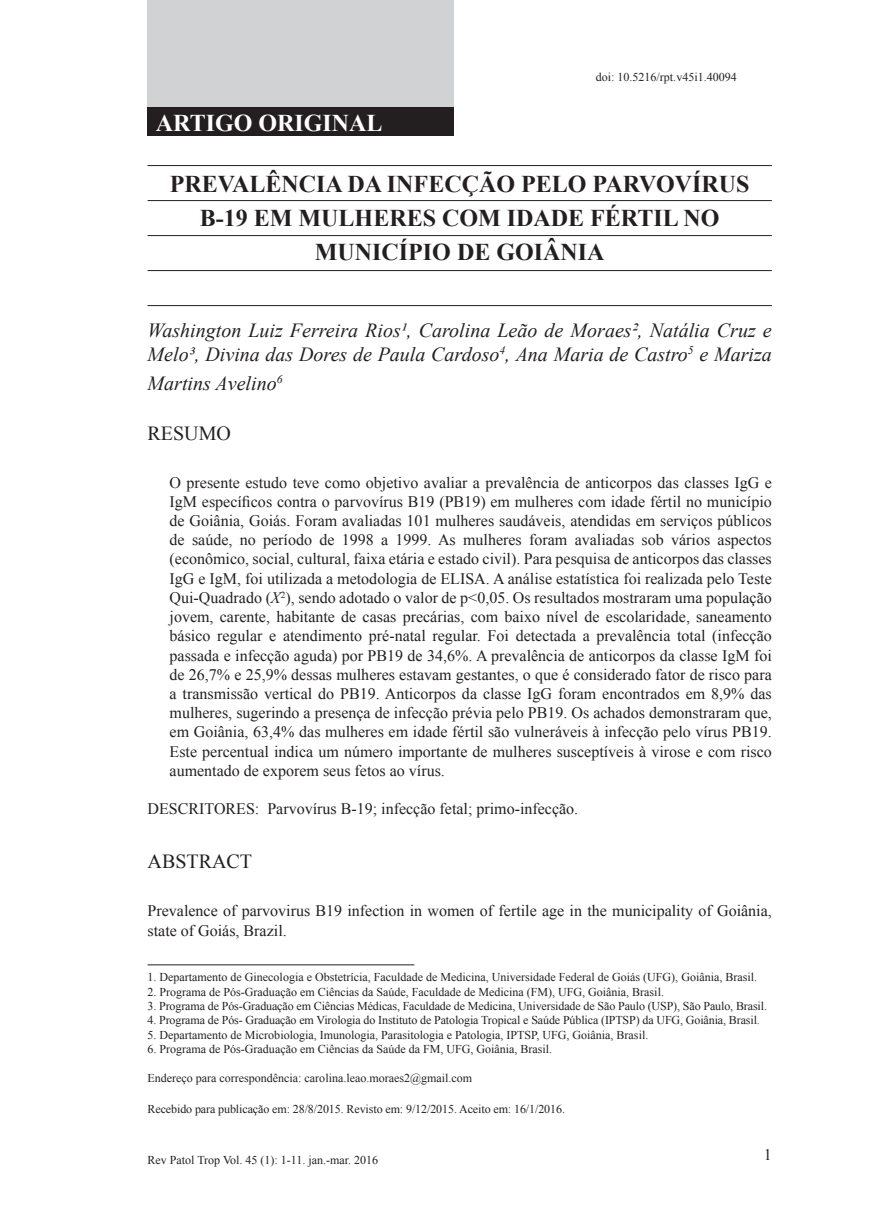
<style>
.page{position:relative;width:874px;height:1214px;background:#fff}
.page>*{position:absolute;margin:0;border:0;box-sizing:border-box;transform-origin:0 0}
.t1{font:700 24px/34px "Times New Roman";color:#231f20;text-align:center}
.t2{font:700 24px "Times New Roman";color:#fff}
.t3{font:italic 20px/24px "Times New Roman";color:#231f20}
.t4{font:20px "Times New Roman";color:#231f20}
.resumo{font:16px/19.2px "Times New Roman";color:#231f20;text-align:justify}
.t5{font:12px "Times New Roman";color:#231f20}
.s1{font-style:italic}
</style>
<div class="page">
<div style="left:147px;top:0;width:307px;height:108px;background:#d1d2d4"></div>
<div style="left:147px;top:108px;width:307px;height:28px;background:#231f20"></div>
<hr style="left:147px;top:270px;width:624px;height:1px;background:#231f20">
<hr style="left:147px;top:305px;width:624px;height:1px;background:#231f20">
<hr style="left:147px;top:200px;width:624px;height:1px;background:#231f20">
<hr style="left:147px;top:235px;width:624px;height:1px;background:#231f20">
<hr style="left:147px;top:165px;width:624px;height:1px;background:#231f20">
<hr style="left:147px;top:964px;width:267px;height:1px;background:#231f20">
<p class="t5" style="left:595px;top:69px;width:142px">doi: 10.5216/rpt.v45i1.40094</p>
<p class="t2" style="left:156px;top:106px;width:228px">ARTIGO ORIGINAL</p>
<p class="t1" style="left:170px;top:166px;width:581px">PREVALÊNCIA DA INFECÇÃO PELO PARVOVÍRUS<br>B-19 EM MULHERES COM IDADE FÉRTIL NO<br>MUNICÍPIO DE GOIÂNIA</p>
<p class="t3" style="left:147px;top:317px;width:625px">Washington Luiz Ferreira Rios¹, Carolina Leão de Moraes², Natália Cruz e<br>Melo³, Divina das Dores de Paula Cardoso<sup>4</sup>, Ana Maria de Castro<sup>5</sup> e Mariza</p>
<p class="t3" style="left:147px;top:370px;width:136px">Martins Avelino<sup>6</sup></p>
<p class="t4" style="left:147px;top:419px;width:85px">RESUMO</p>
<p class="resumo" style="left:169px;top:472px;width:603px">O presente estudo teve como objetivo avaliar a prevalência de anticorpos das classes IgG e IgM específicos contra o parvovírus B19 (PB19) em mulheres com idade fértil no município de Goiânia, Goiás. Foram avaliadas 101 mulheres saudáveis, atendidas em serviços públicos de saúde, no período de 1998 a 1999. As mulheres foram avaliadas sob vários aspectos (econômico, social, cultural, faixa etária e estado civil). Para pesquisa de anticorpos das classes IgG e IgM, foi utilizada a metodologia de ELISA. A análise estatística foi realizada pelo Teste Qui-Quadrado (<span class="s1">X</span><sup>2</sup>), sendo adotado o valor de p&lt;0,05. Os resultados mostraram uma população jovem, carente, habitante de casas precárias, com baixo nível de escolaridade, saneamento básico regular e atendimento pré-natal regular. Foi detectada a prevalência total (infecção passada e infecção aguda) por PB19 de 34,6%. A prevalência de anticorpos da classe IgM foi de 26,7% e 25,9% dessas mulheres estavam gestantes, o que é considerado fator de risco para a transmissão vertical do PB19. Anticorpos da classe IgG foram encontrados em 8,9% das mulheres, sugerindo a presença de infecção prévia pelo PB19. Os achados demonstraram que, em Goiânia, 63,4% das mulheres em idade fértil são vulneráveis à infecção pelo vírus PB19.<br>Este percentual indica um número importante de mulheres susceptíveis à virose e com risco aumentado de exporem seus fetos ao vírus.</p>
<p class="resumo" style="left:147px;top:799px;width:432px">DESCRITORES: Parvovírus B-19; infecção fetal; primo-infecção.</p>
<p class="t4" style="left:147px;top:848px;width:106px">ABSTRACT</p>
<p class="resumo" style="left:147px;top:901px;width:625px">Prevalence of parvovirus B19 infection in women of fertile age in the municipality of Goiânia, state of Goiás, Brazil.</p>
<p class="t5" style="left:147px;top:969px;width:610px">1. Departamento de Ginecologia e Obstetrícia, Faculdade de Medicina, Universidade Federal de Goiás (UFG), Goiânia, Brasil.</p>
<p class="t5" style="left:147px;top:983px;width:517px">2. Programa de Pós-Graduação em Ciências da Saúde, Faculdade de Medicina (FM), UFG, Goiânia, Brasil.</p>
<p class="t5" style="left:147px;top:997px;width:620px">3. Programa de Pós-Graduação em Ciências Médicas, Faculdade de Medicina, Universidade de São Paulo (USP), São Paulo, Brasil.</p>
<p class="t5" style="left:147px;top:1012px;width:613px">4. Programa de Pós- Graduação em Virologia do Instituto de Patologia Tropical e Saúde Pública (IPTSP) da UFG, Goiânia, Brasil.</p>
<p class="t5" style="left:147px;top:1026px;width:502px">5. Departamento de Microbiologia, Imunologia, Parasitologia e Patologia, IPTSP, UFG, Goiânia, Brasil.</p>
<p class="t5" style="left:147px;top:1041px;width:406px">6. Programa de Pós-Graduação em Ciências da Saúde da FM, UFG, Goiânia, Brasil.</p>
<p class="t5" style="left:147px;top:1069px;width:326px">Endereço para correspondência: carolina.leao.moraes2@gmail.com</p>
<p class="t5" style="left:147px;top:1101px;width:419px">Recebido para publicação em: 28/8/2015. Revisto em: 9/12/2015. Aceito em: 16/1/2016.</p>
<p class="t5" style="left:147px;top:1151px;width:232px">Rev Patol Trop Vol. 45 (1): 1-11. jan.-mar. 2016</p>
<p class="resumo" style="left:763px;top:1144px;width:9px">1</p>
</div>
